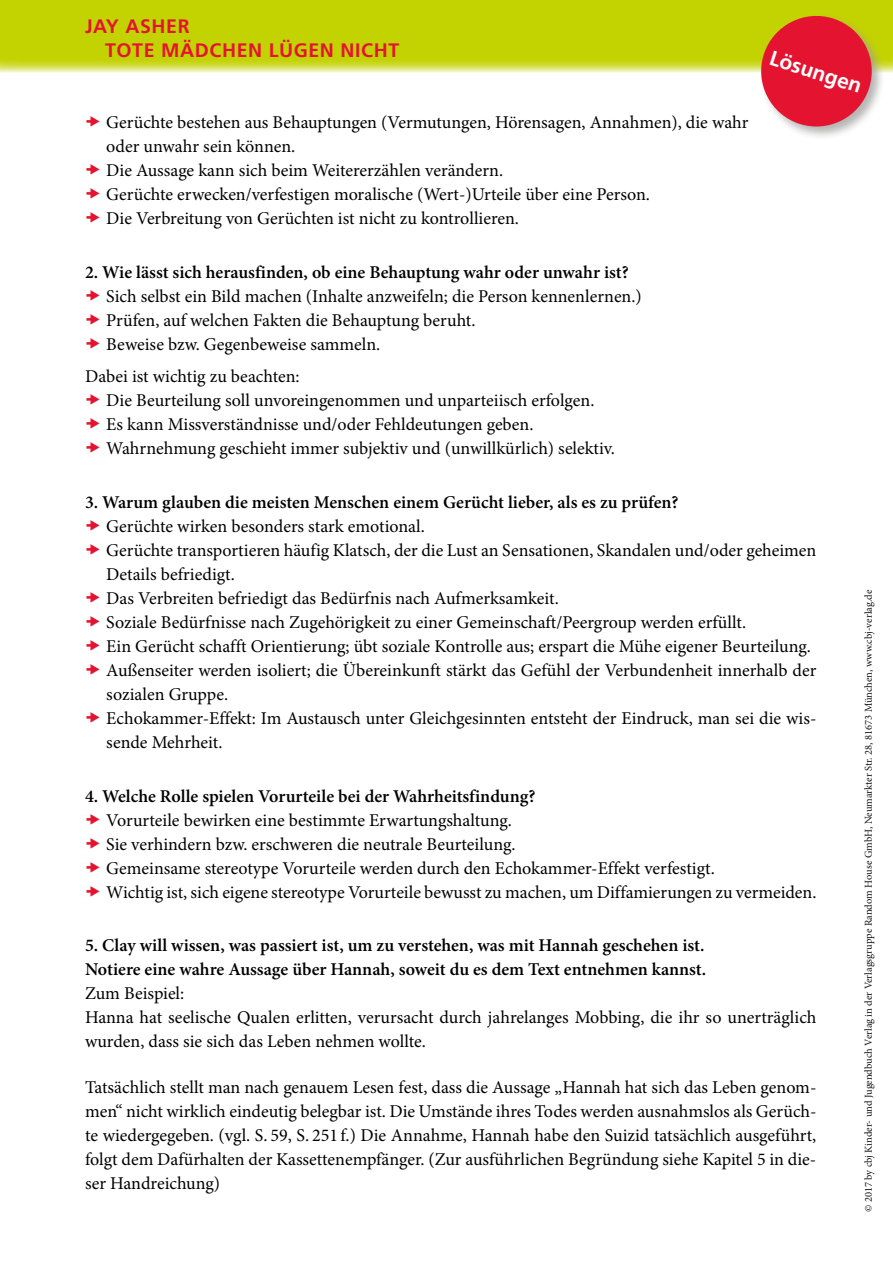
<style>
.page{position:relative;width:893px;height:1263px;background:#fff}
.page>*{position:absolute;margin:0;border:0;box-sizing:border-box;transform-origin:0 0}
.t1{font:700 21px "Frutiger LT Pro";color:#fff}
.t2{font:700 19.5px/24px "Frutiger LT Pro";letter-spacing:.03em;color:#e41431}
.t3{font:18px/24px "Minion Pro";color:#000}
.t4{font:600 18px/24px "Minion Pro";color:#000}
.t5{font:10.5px "Minion Pro";color:#131313}
</style>
<div class="page">
<div style="left:0;top:0;width:893px;height:72px;background:#c3d200"></div>
<div style="left:759px;top:14px;width:127px;height:127px;background:#9d9d9c;opacity:.75"></div>
<svg style="left:754px;top:14px;width:124px;height:119px"></svg>
<p class="t2" style="left:105px;top:14px;width:296px;text-indent:-20px">JAY ASHER<br>TOTE MÄDCHEN LÜGEN NICHT</p>
<p class="t1" style="left:774px;top:45px;width:97px;rotate:18deg">Lösungen</p>
<p class="t3" style="left:106px;top:110px;width:644px">Gerüchte bestehen aus Behauptungen (Vermutungen, Hörensagen, Annahmen), die wahr oder unwahr sein können.<br>Die Aussage kann sich beim Weitererzählen verändern.<br>Gerüchte erwecken/verfestigen moralische (Wert-)Urteile über eine Person.<br>Die Verbreitung von Gerüchten ist nicht zu kontrollieren.</p>
<p class="t4" style="left:85px;top:260px;width:545px">2. Wie lässt sich herausfinden, ob eine Behauptung wahr oder unwahr ist?</p>
<p class="t3" style="left:106px;top:284px;width:537px">Sich selbst ein Bild machen (Inhalte anzweifeln; die Person kennenlernen.)<br>Prüfen, auf welchen Fakten die Behauptung beruht.<br>Beweise bzw. Gegenbeweise sammeln.</p>
<p class="t3" style="left:106px;top:364px;width:510px;text-indent:-21px">Dabei ist wichtig zu beachten:<br>Die Beurteilung soll unvoreingenommen und unparteiisch erfolgen.<br>Es kann Missverständnisse und/oder Fehldeutungen geben.<br>Wahrnehmung geschieht immer subjektiv und (unwillkürlich) selektiv.</p>
<p class="t4" style="left:85px;top:490px;width:595px">3. Warum glauben die meisten Menschen einem Gerücht lieber, als es zu prüfen?</p>
<p class="t3" style="left:106px;top:514px;width:712px">Gerüchte wirken besonders stark emotional.<br>Gerüchte transportieren häufig Klatsch, der die Lust an Sensationen, Skandalen und/oder geheimen Details befriedigt.<br>Das Verbreiten befriedigt das Bedürfnis nach Aufmerksamkeit.<br>Soziale Bedürfnisse nach Zugehörigkeit zu einer Gemeinschaft/Peergroup werden erfüllt.<br>Ein Gerücht schafft Orientierung; übt soziale Kontrolle aus; erspart die Mühe eigener Beurteilung.<br>Außenseiter werden isoliert; die Übereinkunft stärkt das Gefühl der Verbundenheit innerhalb der sozialen Gruppe.<br>Echokammer-Effekt: Im Austausch unter Gleichgesinnten entsteht der Eindruck, man sei die wis&shy;sende Mehrheit.</p>
<p class="t4" style="left:85px;top:784px;width:452px">4. Welche Rolle spielen Vorurteile bei der Wahrheitsfindung?</p>
<p class="t3" style="left:106px;top:808px;width:712px">Vorurteile bewirken eine bestimmte Erwartungshaltung.<br>Sie verhindern bzw. erschweren die neutrale Beurteilung.<br>Gemeinsame stereotype Vorurteile werden durch den Echokammer-Effekt verfestigt.<br>Wichtig ist, sich eigene stereotype Vorurteile bewusst zu machen, um Diffamierungen zu vermeiden.</p>
<p class="t4" style="left:85px;top:933px;width:623px">5. Clay will wissen, was passiert ist, um zu verstehen, was mit Hannah geschehen ist.<br>Notiere eine wahre Aussage über Hannah, soweit du es dem Text entnehmen kannst.</p>
<p class="t3" style="left:85px;top:982px;width:733px">Zum Beispiel:<br>Hanna hat seelische Qualen erlitten, verursacht durch jahrelanges Mobbing, die ihr so unerträglich wurden, dass sie sich das Leben nehmen wollte.</p>
<p class="t3" style="left:85px;top:1075px;width:733px;text-align:justify">Tatsächlich stellt man nach genauem Lesen fest, dass die Aussage „Hannah hat sich das Leben genom&shy;men“ nicht wirklich eindeutig belegbar ist. Die Umstände ihres Todes werden ausnahmslos als Gerüch&shy;te wiedergegeben. (vgl. S. 59, S. 251 f.) Die Annahme, Hannah habe den Suizid tatsächlich ausgeführt, folgt dem Dafürhalten der Kassettenempfänger. (Zur ausführlichen Begründung siehe Kapitel 5 in die&shy;ser Handreichung)</p>
<p class="t5" style="left:861px;top:1212px;width:624px;rotate:-90deg">© 2017 by cbj Kinder- und Jugendbuch Verlag in der Verlagsgruppe Random House GmbH, Neumarkter Str. 28, 81673 München, www.cbj-verlag.de</p>
</div>
